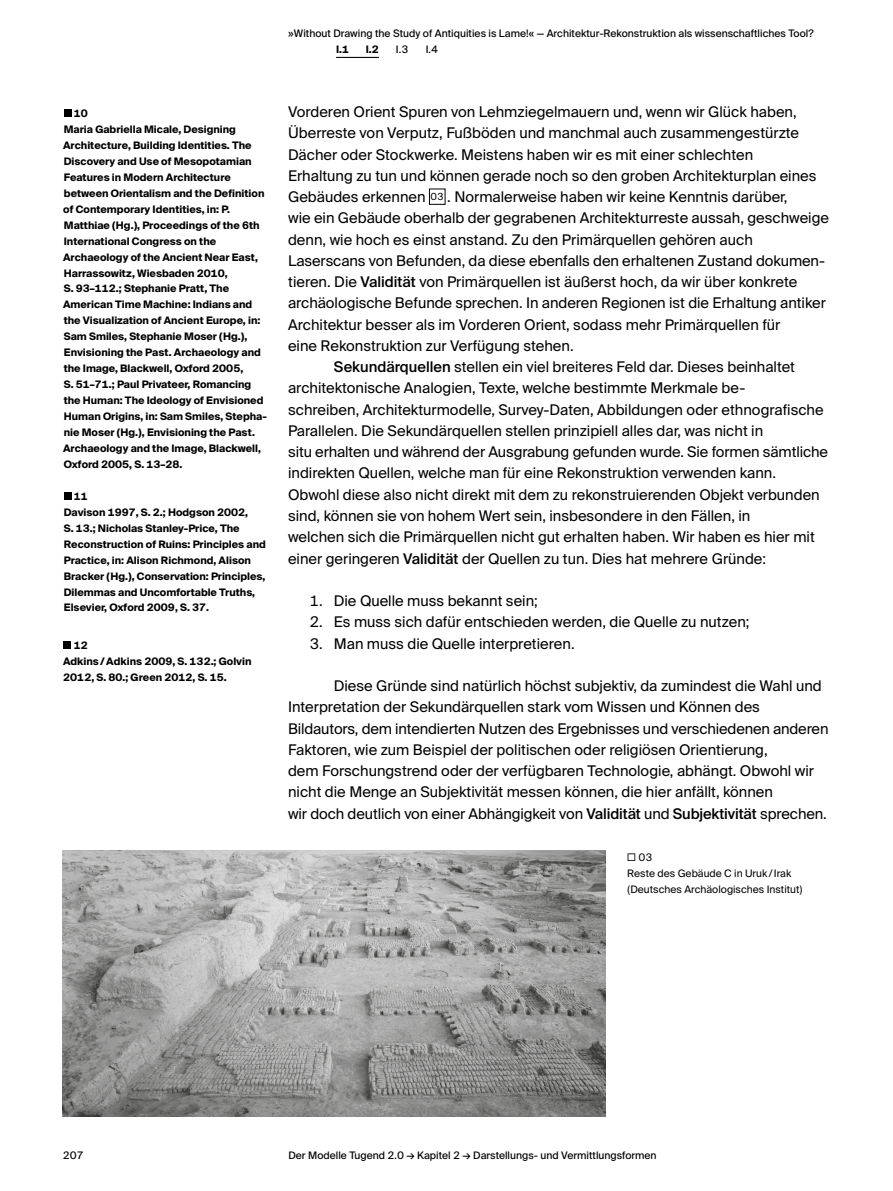
<style>
.page{position:relative;width:893px;height:1191px;background:#fff}
.page>*{position:absolute;margin:0;border:0;box-sizing:border-box;transform-origin:0 0}
.t1{font:14.7px/21.3px "Suisse Intl";color:#000}
.t2{font:700 10.35px/15.9px "Suisse Intl";color:#000}
.t3{font:10.35px "Suisse Intl";color:#000}
.t4{font:10.35px/15.9px "Suisse Intl";color:#000}
.s1{font-size:9.75px;color:#fff}
.s2{font-size:9.75px}
.s3{font-weight:500}
.s4{font-weight:300;font-size:14.1px}
</style>
<div class="page">
<hr style="left:336px;top:57px;width:43px;height:1px;background:#000">
<img style="left:63px;top:850px;width:542px;height:266px">
<div style="left:429px;top:188px;width:16px;height:17px;border:1px solid #000"></div>
<div style="left:64px;top:109px;width:7px;height:8px;background:#000"></div>
<div style="left:64px;top:492px;width:7px;height:8px;background:#000"></div>
<div style="left:63px;top:641px;width:8px;height:7px;background:#000"></div>
<p class="t3" style="left:288px;top:28px;width:527px">»Without Drawing the Study of Antiquities is Lame!« — Architektur-Rekonstruktion als wissenschaftliches Tool?</p>
<p class="t2" style="left:63px;top:105px;width:205px;text-indent:11px">10<br>Maria Gabriella Micale, Designing Architecture, Building Identities. The Discovery and Use of Mesopotamian Features in Modern Architecture between Orientalism and the Definition of Contemporary Identities, in: P.<br>Matthiae (Hg.), Proceedings of the 6th International Congress on the Archaeology of the Ancient Near East, Harrassowitz, Wiesbaden 2010,<br>S. 93–112.; Stephanie Pratt, The American Time Machine: Indians and the Visualization of Ancient Europe, in:<br>Sam Smiles, Stephanie Moser (Hg.), Envisioning the Past. Archaeology and the Image, Blackwell, Oxford 2005,<br>S. 51–71.; Paul Privateer, Romancing the Human: The Ideology of Envisioned Human Origins, in: Sam Smiles, Stepha&shy;nie Moser (Hg.), Envisioning the Past.<br>Archaeology and the Image, Blackwell, Oxford 2005, S. 13–28.</p>
<p class="t2" style="left:64px;top:488px;width:204px;text-indent:10px">11<br>Davison 1997, S. 2.; Hodgson 2002,<br>S. 13.; Nicholas Stanley-Price, The<br>Reconstruction of Ruins: Principles and<br>Practice, in: Alison Richmond, Alison<br>Bracker (Hg.), Conservation: Principles,<br>Dilemmas and Uncomfortable Truths,<br>Elsevier, Oxford 2009, S. 37.</p>
<p class="t2" style="left:63px;top:637px;width:190px;text-indent:11px">12<br>Adkins/Adkins 2009, S. 132.; Golvin<br>2012, S. 80.; Green 2012, S. 15.</p>
<p class="t2" style="left:336px;top:42px;width:15px">I.1</p>
<p class="t2" style="left:366px;top:42px;width:15px">I.2</p>
<p class="t3" style="left:396px;top:43px;width:14px">I.3</p>
<p class="t3" style="left:426px;top:43px;width:14px">I.4</p>
<p class="t1" style="left:288px;top:101px;width:510px">Vorderen Orient Spuren von Lehmziegelmauern und, wenn wir Glück haben,</p>
<p class="t1" style="left:288px;top:122px;width:512px">Überreste von Verputz, Fußböden und manchmal auch zusammengestürzte</p>
<p class="t1" style="left:288px;top:144px;width:467px">Dächer oder Stockwerke. Meistens haben wir es mit einer schlechten</p>
<p class="t1" style="left:288px;top:165px;width:530px">Erhaltung zu tun und können gerade noch so den groben Architekturplan eines</p>
<p class="t1" style="left:288px;top:186px;width:501px">Gebäudes erkennen <span class="s1">'</span><span class="s2">03</span><span class="s1">'</span> . Normalerweise haben wir keine Kenntnis darüber,</p>
<p class="t1" style="left:288px;top:208px;width:542px">wie ein Gebäude oberhalb der gegrabenen Architekturreste aussah, geschweige</p>
<p class="t1" style="left:288px;top:229px;width:466px">denn, wie hoch es einst anstand. Zu den Primärquellen gehören auch</p>
<p class="t1" style="left:288px;top:250px;width:538px">Laserscans von Befunden, da diese ebenfalls den erhaltenen Zustand dokumen-</p>
<p class="t1" style="left:288px;top:271px;width:511px">tieren. Die <span class="s3">Validität</span> von Primärquellen ist äußerst hoch, da wir über konkrete</p>
<p class="t1" style="left:288px;top:293px;width:539px">archäologische Befunde sprechen. In anderen Regionen ist die Erhaltung antiker</p>
<p class="t1" style="left:288px;top:314px;width:494px">Architektur besser als im Vorderen Orient, sodass mehr Primärquellen für</p>
<p class="t1" style="left:288px;top:335px;width:287px">eine Rekonstruktion zur Verfügung stehen.</p>
<p class="t1" style="left:334px;top:356px;width:463px"><span class="s3">Sekundärquellen</span> stellen ein viel breiteres Feld dar. Dieses beinhaltet</p>
<p class="t1" style="left:288px;top:378px;width:459px">architektonische Analogien, Texte, welche bestimmte Merkmale be-</p>
<p class="t1" style="left:288px;top:399px;width:537px">schreiben, Architekturmodelle, Survey-Daten, Abbildungen oder ethnografische</p>
<p class="t1" style="left:288px;top:420px;width:477px">Parallelen. Die Sekundärquellen stellen prinzipiell alles dar, was nicht in</p>
<p class="t1" style="left:288px;top:441px;width:542px">situ erhalten und während der Ausgrabung gefunden wurde. Sie formen sämtliche</p>
<p class="t1" style="left:288px;top:463px;width:490px">indirekten Quellen, welche man für eine Rekonstruktion verwenden kann.</p>
<p class="t1" style="left:288px;top:484px;width:533px">Obwohl diese also nicht direkt mit dem zu rekonstruierenden Objekt verbunden</p>
<p class="t1" style="left:288px;top:505px;width:464px">sind, können sie von hohem Wert sein, insbesondere in den Fällen, in</p>
<p class="t1" style="left:288px;top:526px;width:528px">welchen sich die Primärquellen nicht gut erhalten haben. Wir haben es hier mit</p>
<p class="t1" style="left:288px;top:548px;width:479px">einer geringeren <span class="s3">Validität</span> der Quellen zu tun. Dies hat mehrere Gründe:</p>
<p class="t1" style="left:309px;top:590px;width:230px">1. Die Quelle muss bekannt sein;</p>
<p class="t1" style="left:309px;top:611px;width:442px">2. Es muss sich dafür entschieden werden, die Quelle zu nutzen;</p>
<p class="t1" style="left:309px;top:633px;width:267px">3. Man muss die Quelle interpretieren.</p>
<p class="t1" style="left:288px;top:675px;width:542px;text-indent:46px">Diese Gründe sind natürlich höchst subjektiv, da zumindest die Wahl und Interpretation der Sekundärquellen stark vom Wissen und Können des Bildautors, dem intendierten Nutzen des Ergebnisses und verschiedenen anderen Faktoren, wie zum Beispiel der politischen oder religiösen Orientierung,<br>dem Forschungstrend oder der verfügbaren Technologie, abhängt. Obwohl wir nicht die Menge an Subjektivität messen können, die hier anfällt, können<br>wir doch deutlich von einer Abhängigkeit von <span class="s3">Validität</span> und <span class="s3">Subjektivität</span> sprechen.</p>
<p class="t4" style="left:627px;top:849px;width:177px"><span class="s4">□</span> 03<br>Reste des Gebäude C in Uruk/Irak (Deutsches Archäologisches Institut)</p>
<p class="t3" style="left:63px;top:1149px;width:23px">207</p>
<p class="t3" style="left:288px;top:1149px;width:370px">Der Modelle Tugend 2.0 → Kapitel 2 → Darstellungs- und Vermittlungsformen</p>
</div>
